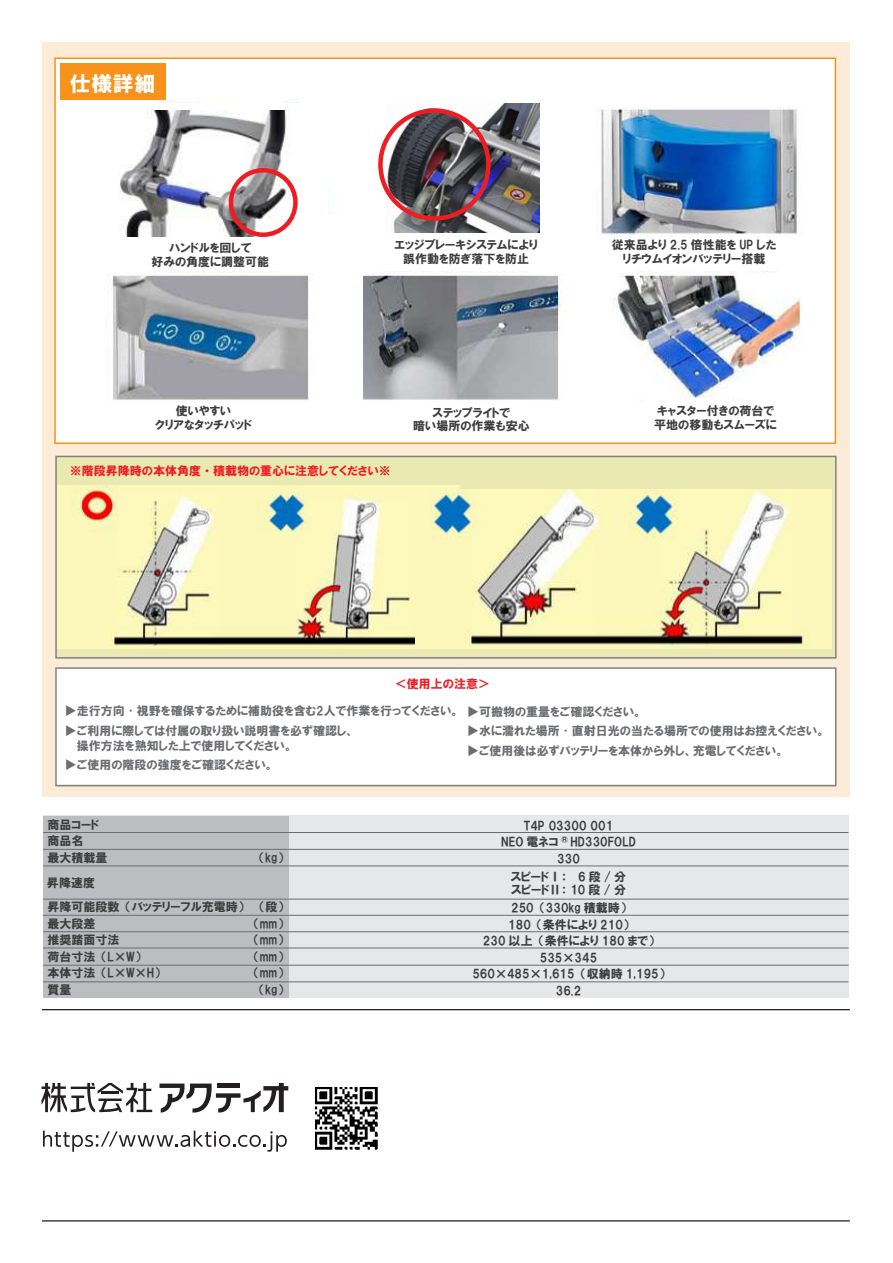
<style>
.page{position:relative;width:893px;height:1263px;background:#fff}
.page>*{position:absolute;margin:0;border:0;box-sizing:border-box;transform-origin:0 0}
.t1{font:21px "HGP Soei Kakugothic UB";color:#fff}
.t2{font:15px "HGP Soei Kakugothic UB";color:#3e3e3f}
.t3{font:12px/16.5px "HGP Soei Kakugothic UB";color:#3e3e3f;text-align:center}
.t4{font:12px/19.5px "HGP Soei Kakugothic UB";color:#6c6d70}
.t5{font:12px "HGP Soei Kakugothic UB";color:#ee1d23}
</style>
<div class="page">
<div style="left:42px;top:43px;width:808px;height:754px;background:#fcecd7"></div>
<hr style="left:42px;top:1220px;width:808px;height:1px;background:#231f20">
<svg style="left:159px;top:1083px;width:129px;height:30px"></svg>
<svg style="left:42px;top:1083px;width:110px;height:29px"></svg>
<svg style="left:43px;top:1130px;width:244px;height:22px"></svg>
<hr style="left:42px;top:1009px;width:808px;height:1px;background:#231f20">
<div style="left:43px;top:815px;width:805px;height:183px;background:#e6e7e9"></div>
<div style="left:43px;top:816px;width:246px;height:182px;background:#bcbdc0"></div>
<hr style="left:43px;top:981px;width:806px;height:1px;background:#6c6d70">
<hr style="left:43px;top:948px;width:806px;height:1px;background:#6c6d70">
<hr style="left:43px;top:931px;width:806px;height:1px;background:#6c6d70">
<hr style="left:43px;top:915px;width:806px;height:1px;background:#6c6d70">
<hr style="left:43px;top:866px;width:806px;height:1px;background:#6c6d70">
<hr style="left:43px;top:899px;width:806px;height:1px;background:#6c6d70">
<hr style="left:43px;top:849px;width:806px;height:1px;background:#6c6d70">
<hr style="left:43px;top:832px;width:806px;height:1px;background:#6c6d70">
<div style="left:55px;top:58px;width:780px;height:385px;background:#fff"></div>
<div style="left:56px;top:456px;width:780px;height:202px;background:#ebe9b2"></div>
<img style="left:57px;top:66px;width:745px;height:335px">
<div style="left:54px;top:57px;width:782px;height:387px;border:2px solid #f7931d"></div>
<div style="left:60px;top:64px;width:106px;height:36px;background:#f7931d"></div>
<div style="left:116px;top:103px;width:212px;height:168px;background:#fff"></div>
<div style="left:356px;top:97px;width:212px;height:174px;background:#fff"></div>
<img style="left:386px;top:103px;width:153px;height:130px">
<div style="left:598px;top:238px;width:212px;height:33px;background:#fff"></div>
<img style="left:58px;top:486px;width:402px;height:163px">
<img style="left:415px;top:490px;width:417px;height:159px">
<div style="left:55px;top:456px;width:782px;height:203px;border:2px solid #808285"></div>
<div style="left:56px;top:668px;width:779px;height:116px;background:#fff"></div>
<div style="left:55px;top:667px;width:781px;height:119px;border:2px solid #808285"></div>
<img style="left:315px;top:1087px;width:63px;height:63px">
<img style="left:119px;top:110px;width:179px;height:126px">
<div style="left:229px;top:168px;width:69px;height:69px;border:4px solid #ee1d23;border-radius:50%"></div>
<div style="left:378px;top:108px;width:113px;height:113px;border:4px solid #ee1d23;border-radius:50%"></div>
<hr style="left:43px;top:965px;width:806px;height:1px;background:#6c6d70">
<h1 class="t1" style="left:70px;top:73px;width:87px">仕様詳細</h1>
<p class="t3" style="left:151px;top:241px;width:119px;line-height:13.5px">ハンドルを回して<br>好みの角度に調整可能</p>
<p class="t3" style="left:394px;top:238px;width:145px;line-height:13.5px">エッジブレーキシステムにより誤作動を防ぎ落下を防止</p>
<p class="t3" style="left:612px;top:238px;width:166px;line-height:13.5px">従来品より 2.5 倍性能を UP したリチウムイオンバッテリー搭載</p>
<p class="t3" style="left:155px;top:404px;width:98px;line-height:13.5px">使いやすい<br>クリアなタッチパッド</p>
<p class="t3" style="left:413px;top:406px;width:118px;line-height:13.5px">ステップライトで<br>暗い場所の作業も安心</p>
<p class="t3" style="left:654px;top:404px;width:124px;line-height:13.5px;text-align:left">キャスター付きの荷台で平地の移動もスムーズに</p>
<p class="t2" style="left:645px;top:408px;width:171px">（車体前部センサーも同様）</p>
<p class="t5" style="left:70px;top:464px;width:322px">※階段昇降時の本体角度・積載物の重心に注意してください※</p>
<p class="t5" style="left:395px;top:677px;width:97px">＜使用上の注意＞</p>
<p class="t4" style="left:65px;top:701px;width:396px">▶走行方向·視野を確保するために補助役を含む2人で作業を行ってください。▶ご利用に際しては付属の取り扱い説明書を必ず確認し、</p>
<p class="t4" style="left:65px;top:735px;width:230px;text-indent:12px">操作方法を熟知した上で使用してください。▶ご使用の階段の強度をご確認ください。</p>
<p class="t4" style="left:467px;top:702px;width:360px">▶可搬物の重量をご確認ください。<br>▶水に濡れた場所·直射日光の当たる場所での使用はお控えください。▶ご使用後は必ずバッテリーを本体から外し、充電してください。</p>
<p class="t3" style="left:48px;top:816px;width:62px;text-align:left">商品コード商品名<br>最大積載量</p>
<p class="t3" style="left:48px;top:899px;width:198px;text-align:left">昇降可能段数（バッテリーフル充電時）最大段差<br>推奨踏面寸法<br>荷台寸法（L×W）<br>本体寸法（L×W×H）<br>質量</p>
<p class="t3" style="left:47px;top:874px;width:50px">昇降速度</p>
<p class="t3" style="left:259px;top:849px;width:26px">（kg）</p>
<p class="t3" style="left:254px;top:898px;width:31px">（段）（mm）（mm）（mm）（mm）（kg）</p>
<p class="t3" style="left:501px;top:817px;width:136px">T4P 03300 001<br>NEO 電ネコ <sup>®</sup> HD330FOLD<br>330</p>
<p class="t3" style="left:511px;top:870px;width:117px;line-height:13.5px;text-align:left">スピードⅠ：　6 段 / 分スピードⅡ： 10 段 / 分</p>
<p class="t3" style="left:472px;top:900px;width:194px">250 （330kg 積載時）<br>180 （条件により 210）<br>230 以上（条件により 180 まで）<br>535×345<br>560×485×1,615 （収納時 1,195）<br>36.2</p>
</div>
